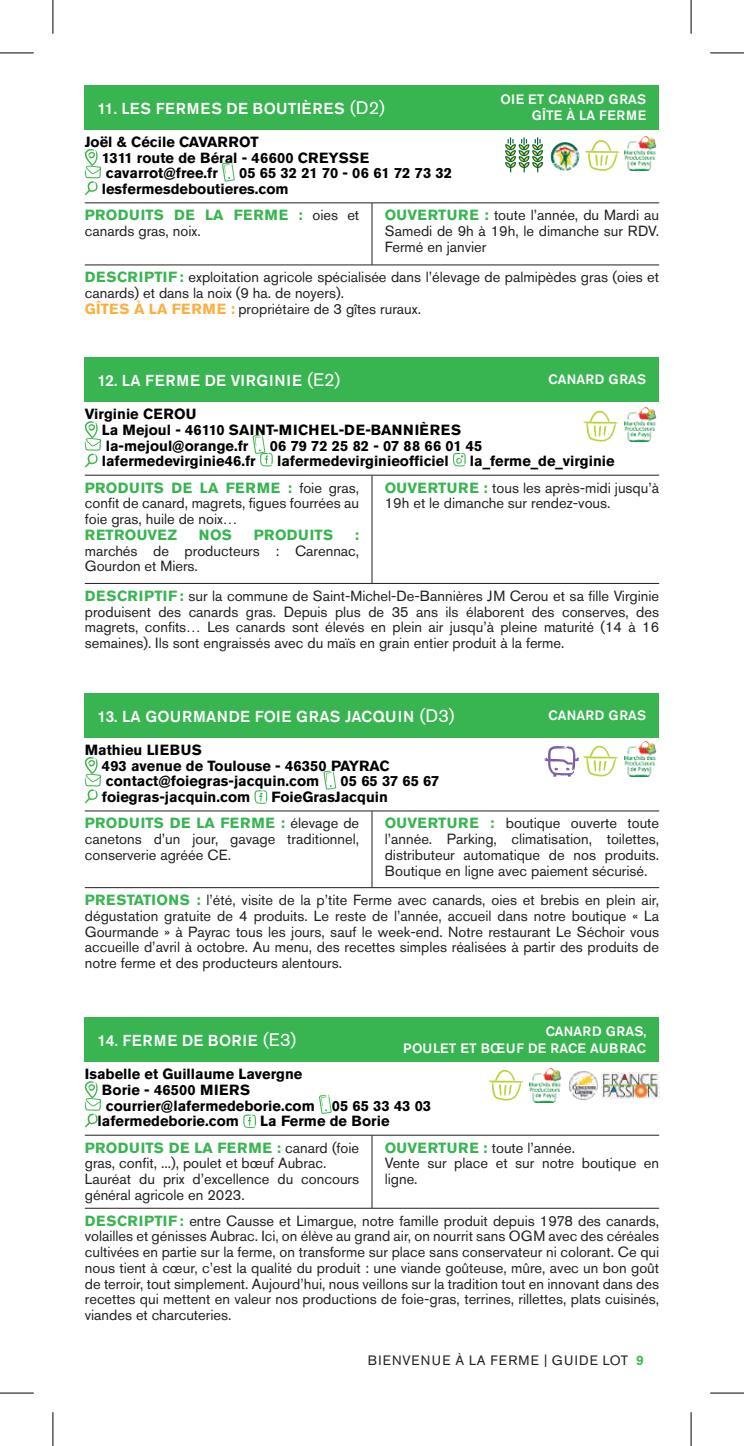
<style>
.page{position:relative;width:744px;height:1446px;background:#fff}
.page>*{position:absolute;margin:0;border:0;box-sizing:border-box;transform-origin:0 0}
.t1{font:500 15.75px "Akzidenz Grotesk Std";letter-spacing:.035em;color:#fff}
.t2{font:500 15.75px "Akzidenz Grotesk Std";letter-spacing:.015em;color:#fff}
.t3{font:500 15.75px "Akzidenz Grotesk Std";letter-spacing:.055em;color:#fff}
.t4{font:14.62px/15.8px "Akzidenz Grotesk Std";color:#231f20}
.t5{font:700 14.62px/15.8px "Akzidenz Grotesk Std";color:#000}
.t6{font:700 14.62px/26.1px "Akzidenz Grotesk Std";letter-spacing:.015em;color:#38b551}
.t7{font:700 14.62px "Akzidenz Grotesk Std";letter-spacing:.02em;color:#000}
.t8{font:500 13.5px/16.2px "Akzidenz Grotesk Std";letter-spacing:.015em;color:#fff;text-align:right}
.t9{font:13.5px "Akzidenz Grotesk Std";letter-spacing:.095em;color:#231f20}
.s1{font-weight:400;font-size:18px}
.s2{font-weight:700;color:#38b551}
.s3{font-weight:700;color:#fbb03f}
.s4{color:#000}
.s5{font-weight:400;color:#231f20}
.s6{font-weight:500;color:#39b54c}
</style>
<div class="page">
<svg style="left:505px;top:137px;width:38px;height:35px"></svg>
<img style="left:550px;top:142px;width:29px;height:29px;border-radius:14px">
<img style="left:624px;top:136px;width:32px;height:35px">
<svg style="left:584px;top:140px;width:35px;height:31px"></svg>
<div style="left:85px;top:85px;width:574px;height:44px;background:#38b551"></div>
<hr style="left:371px;top:203px;width:1px;height:61px;background:#231f20">
<hr style="left:85px;top:202px;width:287px;height:1px;background:#231f20">
<hr style="left:372px;top:202px;width:287px;height:1px;background:#231f20">
<hr style="left:85px;top:264px;width:287px;height:1px;background:#231f20">
<hr style="left:372px;top:264px;width:287px;height:1px;background:#231f20">
<svg style="left:222px;top:162px;width:13px;height:19px"></svg>
<svg style="left:85px;top:149px;width:17px;height:46px"></svg>
<div style="left:85px;top:1017px;width:574px;height:44px;background:#38b551"></div>
<hr style="left:371px;top:1135px;width:1px;height:72px;background:#231f20">
<hr style="left:85px;top:1134px;width:287px;height:1px;background:#231f20">
<hr style="left:372px;top:1134px;width:287px;height:1px;background:#231f20">
<hr style="left:85px;top:1207px;width:287px;height:1px;background:#231f20">
<hr style="left:372px;top:1207px;width:287px;height:1px;background:#231f20">
<svg style="left:319px;top:1094px;width:13px;height:19px"></svg>
<svg style="left:85px;top:1081px;width:17px;height:46px"></svg>
<svg style="left:243px;top:1114px;width:13px;height:13px"></svg>
<img style="left:568px;top:1070px;width:30px;height:29px;border-radius:15px">
<img style="left:601px;top:1072px;width:58px;height:26px">
<img style="left:529px;top:1068px;width:33px;height:34px">
<svg style="left:488px;top:1069px;width:35px;height:31px"></svg>
<div style="left:85px;top:693px;width:574px;height:44px;background:#38b551"></div>
<hr style="left:371px;top:811px;width:1px;height:76px;background:#231f20">
<hr style="left:85px;top:810px;width:287px;height:1px;background:#231f20">
<hr style="left:372px;top:810px;width:287px;height:1px;background:#231f20">
<hr style="left:85px;top:887px;width:287px;height:1px;background:#231f20">
<hr style="left:372px;top:887px;width:287px;height:1px;background:#231f20">
<svg style="left:323px;top:770px;width:13px;height:19px"></svg>
<svg style="left:85px;top:757px;width:17px;height:46px"></svg>
<svg style="left:254px;top:790px;width:13px;height:13px"></svg>
<img style="left:624px;top:742px;width:32px;height:34px">
<svg style="left:544px;top:745px;width:74px;height:31px"></svg>
<div style="left:85px;top:357px;width:574px;height:45px;background:#38b551"></div>
<hr style="left:371px;top:475px;width:1px;height:108px;background:#231f20">
<hr style="left:85px;top:475px;width:287px;height:1px;background:#231f20">
<hr style="left:372px;top:475px;width:287px;height:1px;background:#231f20">
<hr style="left:85px;top:583px;width:287px;height:1px;background:#231f20">
<hr style="left:372px;top:583px;width:287px;height:1px;background:#231f20">
<svg style="left:85px;top:421px;width:17px;height:46px"></svg>
<svg style="left:253px;top:434px;width:20px;height:32px"></svg>
<svg style="left:453px;top:453px;width:12px;height:13px"></svg>
<img style="left:624px;top:407px;width:32px;height:34px">
<svg style="left:583px;top:411px;width:35px;height:30px"></svg>
<hr style="left:0;top:52px;width:34px;height:1px;background:#000">
<hr style="left:710px;top:52px;width:34px;height:1px;background:#000">
<hr style="left:0;top:1392px;width:34px;height:1px;background:#000">
<hr style="left:710px;top:1392px;width:34px;height:1px;background:#000">
<hr style="left:53px;top:0;width:1px;height:34px;background:#000">
<hr style="left:53px;top:1411px;width:1px;height:34px;background:#000">
<hr style="left:690px;top:0;width:1px;height:34px;background:#000">
<hr style="left:690px;top:1411px;width:1px;height:34px;background:#000">
<p class="t8" style="left:500px;top:91px;width:147px">OIE ET CANARD GRAS<br>GÎTE À LA FERME</p>
<p class="t1" style="left:98px;top:99px;width:289px">11. LES FERMES DE BOUTIÈRES <span class="s1">(D2)</span></p>
<p class="t5" style="left:102px;top:134px;width:269px;text-indent:-17px">Joël &amp; Cécile CAVARROT<br>1311 route de Béral - 46600 CREYSSE cavarrot@free.fr</p>
<p class="t5" style="left:102px;top:165px;width:351px;text-indent:137px">05 65 32 21 70 - 06 61 72 73 32 lesfermesdeboutieres.com</p>
<p class="t4" style="left:85px;top:207px;width:276px"><span class="s2">PRODUITS DE LA FERME :</span> oies et canards gras, noix.</p>
<p class="t4" style="left:385px;top:207px;width:276px;text-align:justify"><span class="s2">OUVERTURE :</span> toute l’année, du Mardi au Samedi de 9h à 19h, le dimanche sur RDV.<br>Fermé en janvier</p>
<p class="t4" style="left:85px;top:269px;width:576px"><span class="s2">DESCRIPTIF:</span> exploitation agricole spécialisée dans l’élevage de palmipèdes gras (oies et canards) et dans la noix (9 ha. de noyers).<br><span class="s3">GÎTES À LA FERME :</span> propriétaire de 3 gîtes ruraux.</p>
<p class="t3" style="left:98px;top:371px;width:244px">12. LA FERME DE VIRGINIE <span class="s1">(E2)</span></p>
<p class="t5" style="left:102px;top:406px;width:361px;text-indent:-17px">Virginie CEROU<br>La Mejoul - 46110 SAINT-MICHEL-DE-BANNIÈRES la-mejoul@orange.fr</p>
<p class="t5" style="left:270px;top:437px;width:214px">06 79 72 25 82 - 07 88 66 01 45</p>
<p class="t8" style="left:548px;top:371px;width:99px">CANARD GRAS</p>
<p class="t5" style="left:102px;top:453px;width:155px">lafermedevirginie46.fr</p>
<p class="t5" style="left:277px;top:453px;width:173px">lafermedevirginieofficiel</p>
<p class="t5" style="left:470px;top:453px;width:146px">la_ferme_de_virginie</p>
<p class="t4" style="left:85px;top:479px;width:276px;text-align:justify"><span class="s2">PRODUITS DE LA FERME :</span> foie gras, confit de canard, magrets, figues fourrées au foie gras, huile de noix…</p>
<p class="t6" style="left:85px;top:521px;width:94px">RETROUVEZ</p>
<p class="t6" style="left:199px;top:521px;width:35px">NOS</p>
<p class="t6" style="left:254px;top:521px;width:81px">PRODUITS</p>
<p class="t6" style="left:355px;top:521px;width:6px">:</p>
<p class="t4" style="left:85px;top:542px;width:276px">marchés de producteurs : Carennac,<br>Gourdon et Miers.</p>
<p class="t4" style="left:385px;top:479px;width:276px"><span class="s2">OUVERTURE :</span> tous les après-midi jusqu’à<br>19h et le dimanche sur rendez-vous.</p>
<p class="t4" style="left:85px;top:587px;width:576px;text-align:justify"><span class="s2">DESCRIPTIF:</span> sur la commune de Saint-Michel-De-Bannières JM Cerou et sa fille Virginie produisent des canards gras. Depuis plus de 35 ans ils élaborent des conserves, des magrets, confits… Les canards sont élevés en plein air jusqu’à pleine maturité (14 à 16 semaines). Ils sont engraissés avec du maïs en grain entier produit à la ferme.</p>
<p class="t2" style="left:98px;top:706px;width:358px">13. LA GOURMANDE FOIE GRAS JACQUIN <span class="s1">(D3)</span></p>
<p class="t5" style="left:102px;top:742px;width:289px;text-indent:-17px">Mathieu LIEBUS<br>493 avenue de Toulouse - 46350 PAYRAC contact@foiegras-jacquin.com</p>
<p class="t5" style="left:340px;top:773px;width:100px">05 65 37 65 67</p>
<p class="t8" style="left:548px;top:707px;width:99px">CANARD GRAS</p>
<p class="t6" style="left:85px;top:784px;width:304px;text-indent:187px"><span class="s4">FoieGrasJacquin<br></span>PRODUITS DE LA FERME : <span class="s5">élevage de</span></p>
<p class="t4" style="left:85px;top:831px;width:276px">canetons d’un jour, gavage traditionnel, conserverie agréée CE.</p>
<p class="t5" style="left:102px;top:789px;width:150px">foiegras-jacquin.com</p>
<p class="t4" style="left:385px;top:815px;width:276px;text-align:justify"><span class="s2">OUVERTURE :</span> boutique ouverte toute l’année. Parking, climatisation, toilettes, distributeur automatique de nos produits.<br>Boutique en ligne avec paiement sécurisé.</p>
<p class="t4" style="left:85px;top:891px;width:576px;text-align:justify"><span class="s2">PRESTATIONS :</span> l’été, visite de la p’tite Ferme avec canards, oies et brebis en plein air, dégustation gratuite de 4 produits. Le reste de l’année, accueil dans notre boutique « La Gourmande » à Payrac tous les jours, sauf le week-end. Notre restaurant Le Séchoir vous accueille d’avril à octobre. Au menu, des recettes simples réalisées à partir des produits de notre ferme et des producteurs alentours.</p>
<p class="t8" style="left:403px;top:1023px;width:245px">CANARD GRAS,<br>POULET ET BŒUF DE RACE AUBRAC</p>
<p class="t1" style="left:98px;top:1030px;width:200px">14. FERME DE BORIE <span class="s1">(E3)</span></p>
<p class="t5" style="left:85px;top:1066px;width:219px">Isabelle et Guillaume Lavergne</p>
<p class="t7" style="left:102px;top:1081px;width:150px">Borie - 46500 MIERS</p>
<p class="t5" style="left:106px;top:1097px;width:327px">courrier@lafermedeborie.com 05 65 33 43 03</p>
<p class="t5" style="left:98px;top:1113px;width:143px">lafermedeborie.com</p>
<p class="t6" style="left:85px;top:1108px;width:306px;text-indent:175px"><span class="s4">La Ferme de Borie<br></span>PRODUITS DE LA FERME : <span class="s5">canard (foie</span></p>
<p class="t4" style="left:85px;top:1155px;width:276px">gras, confit, ...), poulet et bœuf Aubrac.<br>Lauréat du prix d’excellence du concours général agricole en 2023.</p>
<p class="t4" style="left:385px;top:1139px;width:276px"><span class="s2">OUVERTURE :</span> toute l’année.<br>Vente sur place et sur notre boutique en ligne.</p>
<p class="t4" style="left:85px;top:1212px;width:576px;text-align:justify"><span class="s2">DESCRIPTIF:</span> entre Causse et Limargue, notre famille produit depuis 1978 des canards, volailles et génisses Aubrac. Ici, on élève au grand air, on nourrit sans OGM avec des céréales cultivées en partie sur la ferme, on transforme sur place sans conservateur ni colorant. Ce qui nous tient à cœur, c’est la qualité du produit : une viande goûteuse, mûre, avec un bon goût de terroir, tout simplement. Aujourd’hui, nous veillons sur la tradition tout en innovant dans des recettes qui mettent en valeur nos productions de foie-gras, terrines, rillettes, plats cuisinés, viandes et charcuteries.</p>
<p class="t9" style="left:368px;top:1351px;width:277px">BIENVENUE À LA FERME | GUIDE LOT <span class="s6">9</span></p>
</div>
